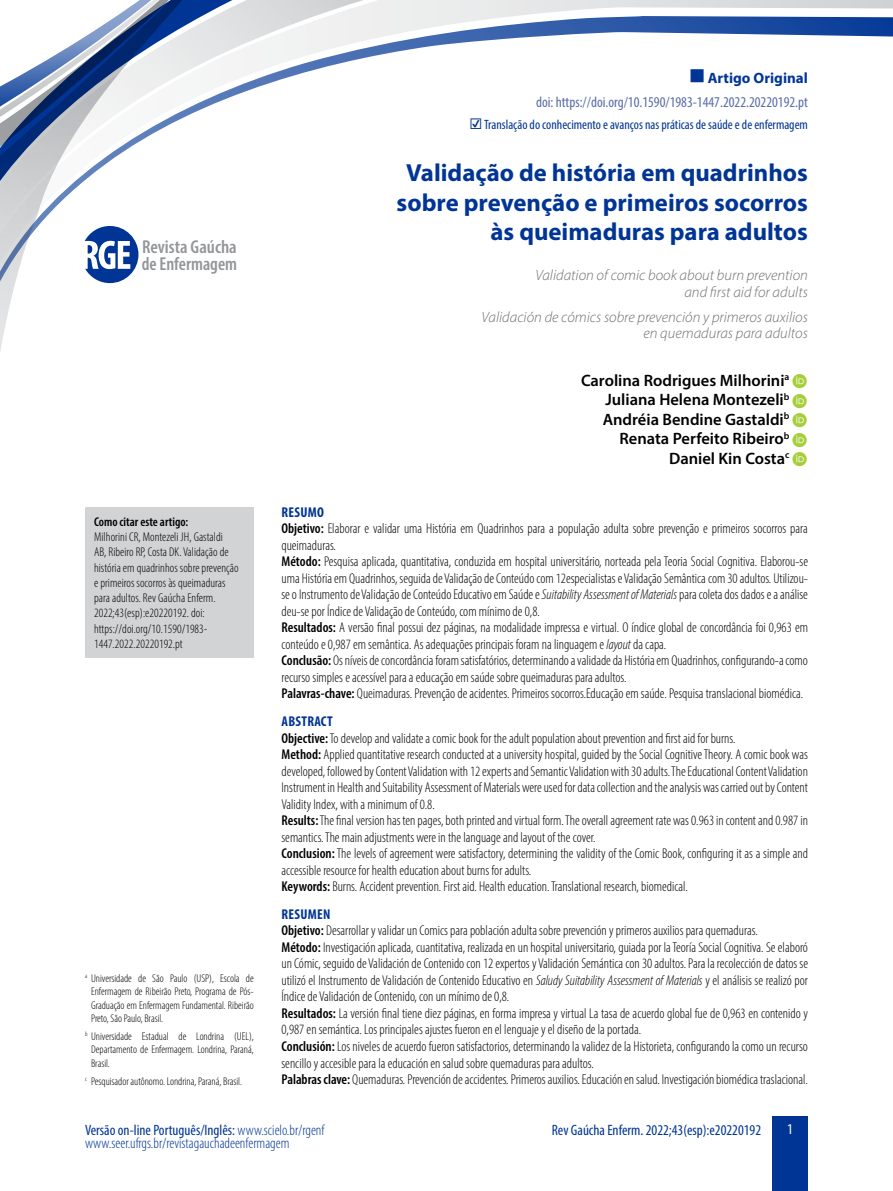
<style>
.page{position:relative;width:893px;height:1191px;background:#fff}
.page>*{position:absolute;margin:0;border:0;box-sizing:border-box;transform-origin:0 0}
.t1{font:700 24.75px/29.7px "Myriad Pro";color:#003595;text-align:right}
.t2{font:600 condensed 18.75px/16.6px "Myriad Pro";color:#939598}
.t3{font:600 16.5px/19.5px "Myriad Pro";color:#000;text-align:right}
.t4{font:italic 300 15px/16.5px "Myriad Pro";color:#6d6e71;text-align:right}
.t5{font:condensed 15px "Myriad Pro";color:#003595}
.t6{font:condensed 15px "Myriad Pro";color:#5a6da7}
.t7{font:300 condensed 15px "Myriad Pro";color:#003595}
.t8{font:700 15px "Myriad Pro";color:#003595}
.t9{font:condensed 15px "Myriad Pro";color:#fff}
.t10{font:300 condensed 14.25px/16.5px "Myriad Pro";color:#000}
.t11{font:condensed 13.5px "Myriad Pro";color:#003595}
.t12{font:300 condensed 12.75px/15.3px "Myriad Pro";letter-spacing:.005em;color:#000}
.t13{font:600 condensed 12.75px "Myriad Pro";color:#000}
.t14{font:300 condensed 11.25px/13.5px "Myriad Pro";color:#000;text-align:justify}
.s1{font-weight:700;color:#003595}
.s2{font-weight:600}
.s3{font-style:italic}
.s4{font-weight:300}
</style>
<div class="page">
<svg style="left:202px;top:0;width:691px;height:109px"></svg>
<svg style="left:0;top:0;width:202px;height:352px"></svg>
<div style="left:772px;top:1116px;width:36px;height:75px;background:#003595"></div>
<svg style="left:85px;top:226px;width:53px;height:57px"></svg>
<div style="left:85px;top:507px;width:169px;height:151px;background:#d1d3d4"></div>
<svg style="left:691px;top:69px;width:13px;height:14px"></svg>
<p class="t8" style="left:708px;top:68px;width:102px">Artigo Original</p>
<p class="t6" style="left:536px;top:93px;width:273px">doi: https://doi.org/10.1590/1983-1447.2022.20220192.pt</p>
<h2 class="t2" style="left:142px;top:238px;width:97px">Revista Gaúcha de Enfermagem</h2>
<p class="t13" style="left:94px;top:513px;width:96px">Como citar este artigo:</p>
<p class="t12" style="left:94px;top:529px;width:146px">Milhorini CR, Montezeli JH, Gastaldi<br>AB, Ribeiro RP, Costa DK. Validação de história em quadrinhos sobre prevenção e primeiros socorros às queimaduras para adultos. Rev Gaúcha Enferm.<br>2022;43(esp):e20220192. doi: https://doi.org/10.1590/1983- 1447.2022.20220192.pt</p>
<p class="t14" style="left:91px;top:971px;width:164px;text-indent:-6px"><sup>a</sup> Universidade de São Paulo (USP), Escola de Enfermagem de Ribeirão Preto, Programa de Pós-Graduação em Enfermagem Fundamental. Ribeirão Preto, São Paulo, Brasil.</p>
<p class="t14" style="left:91px;top:1029px;width:164px;text-indent:-6px"><sup>b</sup> Universidade Estadual de Londrina (UEL), Departamento de Enfermagem. Londrina, Paraná, Brasil.</p>
<p class="t14" style="left:85px;top:1074px;width:158px"><sup>c</sup> Pesquisador autônomo. Londrina, Paraná, Brasil.</p>
<p class="t11" style="left:470px;top:117px;width:340px">☑ Translação do conhecimento e avanços nas práticas de saúde e de enfermagem</p>
<h1 class="t1" style="left:397px;top:157px;width:413px">Validação de história em quadrinhos sobre prevenção e primeiros socorros às queimaduras para adultos</h1>
<p class="t4" style="left:535px;top:267px;width:274px">Validation of comic book about burn prevention and first aid for adults</p>
<p class="t4" style="left:482px;top:308px;width:328px">Validación de cómics sobre prevención y primeros auxilios en quemaduras para adultos</p>
<p class="t3" style="left:581px;top:370px;width:210px">Carolina Rodrigues Milhorini<sup>a<br></sup>Juliana Helena Montezeli<sup>b<br></sup>Andréia Bendine Gastaldi<sup>b<br></sup>Renata Perfeito Ribeiro<sup>b<br></sup>Daniel Kin Costa<sup>c</sup></p>
<p class="t10" style="left:281px;top:504px;width:528px"><span class="s1">RESUMO<br></span><span class="s2">Objetivo:</span> Elaborar e validar uma História em Quadrinhos para a população adulta sobre prevenção e primeiros socorros para queimaduras.<br><span class="s2">Método:</span> Pesquisa aplicada, quantitativa, conduzida em hospital universitário, norteada pela Teoria Social Cognitiva. Elaborou-se uma História em Quadrinhos, seguida de Validação de Conteúdo com 12especialistas e Validação Semântica com 30 adultos. Utilizou&shy;se o Instrumento de Validação de Conteúdo Educativo em Saúde e <span class="s3">Suitability Assessment of Materials</span> para coleta dos dados e a análise deu-se por Índice de Validação de Conteúdo, com mínimo de 0,8.<br><span class="s2">Resultados:</span> A versão final possui dez páginas, na modalidade impressa e virtual. O índice global de concordância foi 0,963 em conteúdo e 0,987 em semântica. As adequações principais foram na linguagem e <span class="s3">layout</span> da capa.<br><span class="s2">Conclusão:</span> Os níveis de concordância foram satisfatórios, determinando a validade da História em Quadrinhos, configurando-a como recurso simples e acessível para a educação em saúde sobre queimaduras para adultos.<br><span class="s2">Palavras-chave:</span> Queimaduras. Prevenção de acidentes. Primeiros socorros.Educação em saúde. Pesquisa translacional biomédica.</p>
<p class="t10" style="left:281px;top:713px;width:528px"><span class="s1">ABSTRACT<br></span><span class="s2">Objective:</span> To develop and validate a comic book for the adult population about prevention and first aid for burns.<br><span class="s2">Method:</span> Applied quantitative research conducted at a university hospital, guided by the Social Cognitive Theory. A comic book was developed, followed by Content Validation with 12 experts and Semantic Validation with 30 adults. The Educational Content Validation Instrument in Health and Suitability Assessment of Materials were used for data collection and the analysis was carried out by Content Validity Index, with a minimum of 0.8.<br><span class="s2">Results:</span> The final version has ten pages, both printed and virtual form. The overall agreement rate was 0.963 in content and 0.987 in semantics. The main adjustments were in the language and layout of the cover.<br><span class="s2">Conclusion:</span> The levels of agreement were satisfactory, determining the validity of the Comic Book, configuring it as a simple and accessible resource for health education about burns for adults.<br><span class="s2">Keywords:</span> Burns. Accident prevention. First aid. Health education. Translational research, biomedical.</p>
<p class="t10" style="left:281px;top:906px;width:528px"><span class="s1">RESUMEN<br></span><span class="s2">Objetivo:</span> Desarrollar y validar un Comics para población adulta sobre prevención y primeros auxilios para quemaduras.<br><span class="s2">Método:</span> Investigación aplicada, cuantitativa, realizada en un hospital universitario, guiada por la Teoría Social Cognitiva. Se elaboró un Cómic, seguido de Validación de Contenido con 12 expertos y Validación Semántica con 30 adultos. Para la recolección de datos se utilizó el Instrumento de Validación de Contenido Educativo en <span class="s3">Saludy Suitability Assessment of Materials</span> y el análisis se realizó por Índice de Validación de Contenido, con un mínimo de 0,8.<br><span class="s2">Resultados:</span> La versión final tiene diez páginas, en forma impresa y virtual La tasa de acuerdo global fue de 0,963 en contenido y 0,987 en semántica. Los principales ajustes fueron en el lenguaje y el diseño de la portada.<br><span class="s2">Conclusión:</span> Los niveles de acuerdo fueron satisfactorios, determinando la validez de la Historieta, configurando la como un recurso sencillo y accesible para la educación en salud sobre quemaduras para adultos.<br><span class="s2">Palabras clave:</span> Quemaduras. Prevención de accidentes. Primeros auxilios. Educación en salud. Investigación biomédica traslacional.</p>
<p class="t5" style="left:85px;top:1121px;width:241px">Versão on-line Português/Inglês: <span class="s4">www.scielo.br/rgenf</span></p>
<p class="t7" style="left:85px;top:1134px;width:206px">www.seer.ufrgs.br/revistagauchadeenfermagem</p>
<p class="t5" style="left:552px;top:1121px;width:211px">Rev Gaúcha Enferm. 2022;43(esp):e20220192</p>
<p class="t9" style="left:787px;top:1120px;width:7px">1</p>
</div>
